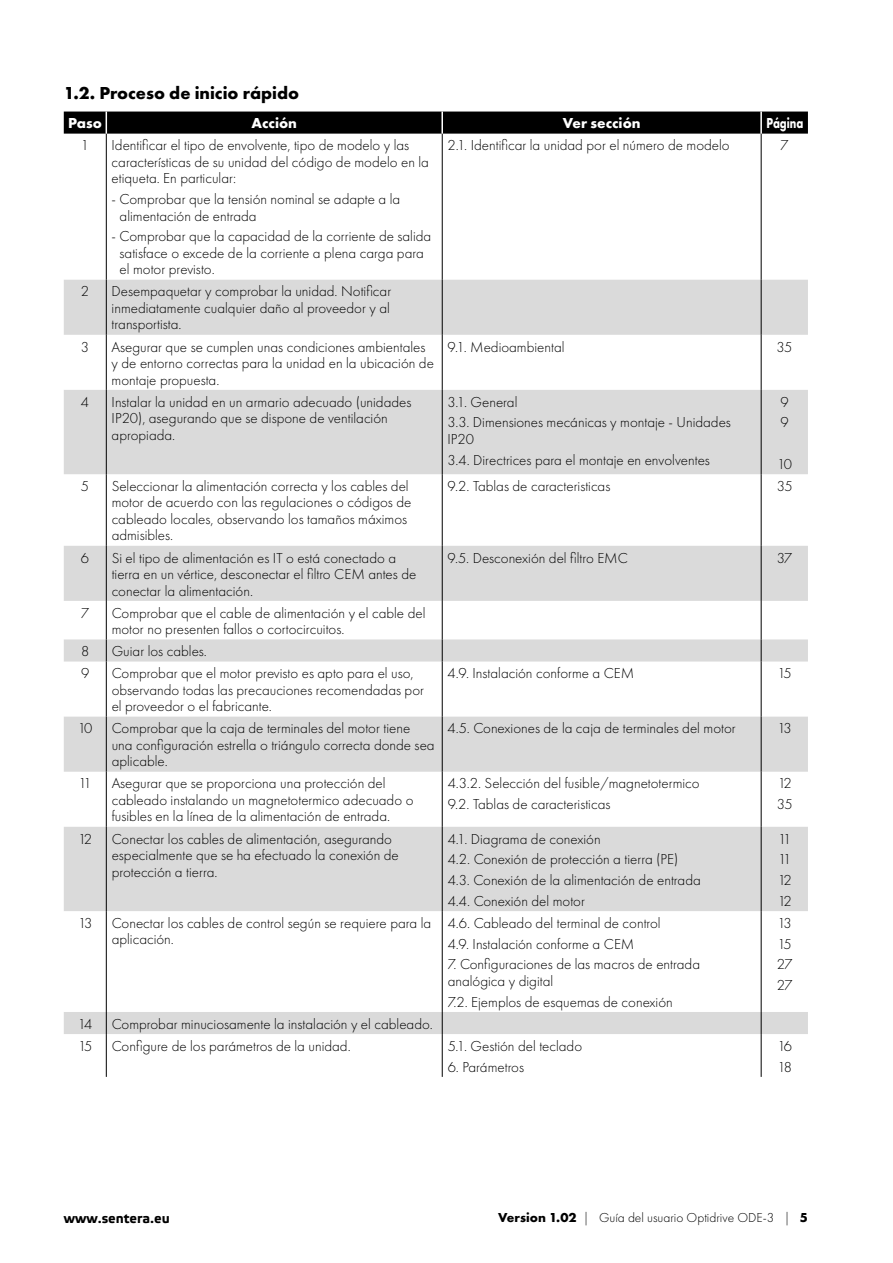
<style>
.page{position:relative;width:893px;height:1263px;background:#fff}
.page>*{position:absolute;margin:0;border:0;box-sizing:border-box;transform-origin:0 0}
.t1{font:700 18px "Futura PT";color:#000}
.t2{font:300 15px/16.5px "Futura PT";color:#000}
.t3{font:700 15px "Futura PT";color:#fff}
.t4{font:700 15px "Futura PT";color:#fff;scale:.75 1}
.t5{font:300 13.5px "Futura PT";color:#000}
.t6{font:700 13.5px "Etelka Text Pro";color:#000}
.s1{font-weight:700}
</style>
<div class="page">
<svg style="left:64px;top:280px;width:744px;height:754px"></svg>
<hr style="left:106px;top:134px;width:1px;height:146px;background:#000">
<hr style="left:442px;top:134px;width:1px;height:146px;background:#000">
<hr style="left:761px;top:134px;width:1px;height:146px;background:#000">
<hr style="left:106px;top:280px;width:1px;height:55px;background:#000">
<hr style="left:442px;top:280px;width:1px;height:55px;background:#000">
<hr style="left:761px;top:280px;width:1px;height:55px;background:#000">
<hr style="left:106px;top:335px;width:1px;height:55px;background:#000">
<hr style="left:442px;top:335px;width:1px;height:55px;background:#000">
<hr style="left:761px;top:335px;width:1px;height:55px;background:#000">
<hr style="left:106px;top:390px;width:1px;height:84px;background:#000">
<hr style="left:442px;top:390px;width:1px;height:84px;background:#000">
<hr style="left:761px;top:390px;width:1px;height:84px;background:#000">
<hr style="left:106px;top:474px;width:1px;height:72px;background:#000">
<hr style="left:442px;top:474px;width:1px;height:72px;background:#000">
<hr style="left:761px;top:474px;width:1px;height:72px;background:#000">
<hr style="left:106px;top:546px;width:1px;height:55px;background:#000">
<hr style="left:442px;top:546px;width:1px;height:55px;background:#000">
<hr style="left:761px;top:546px;width:1px;height:55px;background:#000">
<hr style="left:106px;top:601px;width:1px;height:38px;background:#000">
<hr style="left:442px;top:601px;width:1px;height:38px;background:#000">
<hr style="left:761px;top:601px;width:1px;height:38px;background:#000">
<svg style="left:106px;top:639px;width:1px;height:22px"></svg>
<svg style="left:442px;top:639px;width:1px;height:22px"></svg>
<svg style="left:761px;top:639px;width:1px;height:22px"></svg>
<hr style="left:106px;top:661px;width:1px;height:56px;background:#000">
<hr style="left:442px;top:661px;width:1px;height:56px;background:#000">
<hr style="left:761px;top:661px;width:1px;height:56px;background:#000">
<hr style="left:106px;top:717px;width:1px;height:55px;background:#000">
<hr style="left:442px;top:717px;width:1px;height:55px;background:#000">
<hr style="left:761px;top:717px;width:1px;height:55px;background:#000">
<hr style="left:106px;top:772px;width:1px;height:55px;background:#000">
<hr style="left:442px;top:772px;width:1px;height:55px;background:#000">
<hr style="left:761px;top:772px;width:1px;height:55px;background:#000">
<hr style="left:106px;top:827px;width:1px;height:84px;background:#000">
<hr style="left:442px;top:827px;width:1px;height:84px;background:#000">
<hr style="left:761px;top:827px;width:1px;height:84px;background:#000">
<hr style="left:106px;top:911px;width:1px;height:101px;background:#000">
<hr style="left:442px;top:911px;width:1px;height:101px;background:#000">
<hr style="left:761px;top:911px;width:1px;height:101px;background:#000">
<svg style="left:106px;top:1012px;width:1px;height:22px"></svg>
<svg style="left:442px;top:1012px;width:1px;height:22px"></svg>
<svg style="left:761px;top:1012px;width:1px;height:22px"></svg>
<hr style="left:106px;top:1034px;width:1px;height:43px;background:#000">
<hr style="left:442px;top:1034px;width:1px;height:43px;background:#000">
<hr style="left:761px;top:1034px;width:1px;height:43px;background:#000">
<div style="left:64px;top:112px;width:744px;height:22px;background:#000"></div>
<hr style="left:441px;top:112px;width:2px;height:22px;background:#fff">
<hr style="left:760px;top:112px;width:2px;height:22px;background:#fff">
<p class="t1" style="left:64px;top:81px;width:237px">1.2. Proceso de inicio rápido</p>
<p class="t3" style="left:68px;top:114px;width:35px">Paso</p>
<p class="t3" style="left:252px;top:114px;width:47px">Acción</p>
<p class="t3" style="left:563px;top:114px;width:79px">Ver sección</p>
<p class="t4" style="left:766px;top:114px;width:51px">Página</p>
<p class="t2" style="left:81px;top:137px;width:10px">1</p>
<p class="t2" style="left:112px;top:137px;width:319px">Identificar el tipo de envolvente, tipo de modelo y las características de su unidad del código de modelo en la etiqueta. En particular:</p>
<p class="t2" style="left:120px;top:191px;width:282px;text-indent:-8px">- Comprobar que la tensión nominal se adapte a la alimentación de entrada</p>
<p class="t2" style="left:120px;top:228px;width:313px;text-indent:-8px">- Comprobar que la capacidad de la corriente de salida satisface o excede de la corriente a plena carga para el motor previsto.</p>
<p class="t2" style="left:448px;top:137px;width:284px">2.1. Identificar la unidad por el número de modelo</p>
<p class="t2" style="left:780px;top:137px;width:10px">7</p>
<p class="t2" style="left:81px;top:283px;width:10px">2</p>
<p class="t2" style="left:112px;top:283px;width:281px;text-align:justify">Desempaquetar y comprobar la unidad. Notificar inmediatamente cualquier daño al proveedor y al transportista.</p>
<p class="t2" style="left:81px;top:338px;width:10px">3</p>
<p class="t2" style="left:112px;top:338px;width:324px">Asegurar que se cumplen unas condiciones ambientales y de entorno correctas para la unidad en la ubicación de montaje propuesta.</p>
<p class="t2" style="left:448px;top:338px;width:118px">9.1. Medioambiental</p>
<p class="t2" style="left:777px;top:338px;width:17px">35</p>
<p class="t2" style="left:81px;top:393px;width:10px">4</p>
<p class="t2" style="left:112px;top:393px;width:301px">Instalar la unidad en un armario adecuado (unidades<br>IP20), asegurando que se dispone de ventilación apropiada.</p>
<p class="t2" style="left:448px;top:391px;width:285px;line-height:20.7px">3.1. General<br>3.3. Dimensiones mecánicas y montaje - Unidades</p>
<p class="t2" style="left:780px;top:391px;width:10px;line-height:20.7px">9<br>9</p>
<p class="t2" style="left:777px;top:456px;width:16px">10</p>
<p class="t2" style="left:448px;top:429px;width:264px;line-height:20.7px">IP20<br>3.4. Directrices para el montaje en envolventes</p>
<p class="t2" style="left:81px;top:478px;width:10px">5</p>
<p class="t2" style="left:112px;top:478px;width:301px">Seleccionar la alimentación correcta y los cables del motor de acuerdo con las regulaciones o códigos de cableado locales, observando los tamaños máximos admisibles.</p>
<p class="t2" style="left:448px;top:478px;width:164px">9.2. Tablas de caracteristicas</p>
<p class="t2" style="left:777px;top:478px;width:17px">35</p>
<p class="t2" style="left:81px;top:549px;width:10px">6</p>
<p class="t2" style="left:112px;top:549px;width:306px">Si el tipo de alimentación es IT o está conectado a tierra en un vértice, desconectar el filtro CEM antes de conectar la alimentación.</p>
<p class="t2" style="left:448px;top:549px;width:182px">9.5. Desconexión del filtro EMC</p>
<p class="t2" style="left:777px;top:549px;width:17px">37</p>
<p class="t2" style="left:81px;top:604px;width:10px">7</p>
<p class="t2" style="left:112px;top:604px;width:315px">Comprobar que el cable de alimentación y el cable del motor no presenten fallos o cortocircuitos.</p>
<p class="t2" style="left:81px;top:643px;width:10px">8</p>
<p class="t2" style="left:112px;top:643px;width:97px">Guiar los cables.</p>
<p class="t2" style="left:81px;top:665px;width:10px">9</p>
<p class="t2" style="left:112px;top:665px;width:314px">Comprobar que el motor previsto es apto para el uso, observando todas las precauciones recomendadas por el proveedor o el fabricante.</p>
<p class="t2" style="left:448px;top:665px;width:188px">4.9. Instalación conforme a CEM</p>
<p class="t2" style="left:777px;top:665px;width:16px">15</p>
<p class="t2" style="left:78px;top:720px;width:16px">10</p>
<p class="t2" style="left:112px;top:720px;width:324px">Comprobar que la caja de terminales del motor tiene una configuración estrella o triángulo correcta donde sea aplicable.</p>
<p class="t2" style="left:448px;top:720px;width:290px">4.5. Conexiones de la caja de terminales del motor</p>
<p class="t2" style="left:777px;top:720px;width:16px">13</p>
<p class="t2" style="left:79px;top:775px;width:15px">11</p>
<p class="t2" style="left:112px;top:775px;width:303px">Asegurar que se proporciona una protección del cableado instalando un magnetotermico adecuado o fusibles en la línea de la alimentación de entrada.</p>
<p class="t2" style="left:448px;top:773px;width:253px;line-height:20.7px">4.3.2. Selección del fusible/magnetotermico<br>9.2. Tablas de caracteristicas</p>
<p class="t2" style="left:777px;top:773px;width:17px;line-height:20.7px">12<br>35</p>
<p class="t2" style="left:78px;top:830px;width:15px">12</p>
<p class="t2" style="left:112px;top:830px;width:289px">Conectar los cables de alimentación, asegurando especialmente que se ha efectuado la conexión de protección a tierra.</p>
<p class="t2" style="left:448px;top:828px;width:255px;line-height:20.7px">4.1. Diagrama de conexión<br>4.2. Conexión de protección a tierra (PE)<br>4.3. Conexión de la alimentación de entrada 4.4. Conexión del motor</p>
<p class="t2" style="left:778px;top:828px;width:15px;line-height:20.7px;text-align:justify">11<br>11<br>12<br>12</p>
<p class="t2" style="left:78px;top:915px;width:16px">13</p>
<p class="t2" style="left:112px;top:915px;width:321px">Conectar los cables de control según se requiere para la aplicación.</p>
<p class="t2" style="left:448px;top:913px;width:215px;line-height:20.7px">4.6. Cableado del terminal de control<br>4.9. Instalación conforme a CEM</p>
<p class="t2" style="left:448px;top:956px;width:254px">7. Configuraciones de las macros de entrada analógica y digital</p>
<p class="t2" style="left:448px;top:993px;width:227px">7.2. Ejemplos de esquemas de conexión</p>
<p class="t2" style="left:777px;top:913px;width:18px;line-height:20.7px;text-align:justify">13<br>15<br>27<br>27</p>
<p class="t2" style="left:78px;top:1015px;width:16px">14</p>
<p class="t2" style="left:112px;top:1015px;width:323px">Comprobar minuciosamente la instalación y el cableado.</p>
<p class="t2" style="left:78px;top:1038px;width:16px">15</p>
<p class="t2" style="left:112px;top:1038px;width:240px">Configure de los parámetros de la unidad.</p>
<p class="t2" style="left:448px;top:1038px;width:136px">5.1. Gestión del teclado</p>
<p class="t2" style="left:448px;top:1058px;width:78px">6. Parámetros</p>
<p class="t2" style="left:777px;top:1035px;width:16px;line-height:20.7px">16<br>18</p>
<p class="t6" style="left:64px;top:1210px;width:107px">www.sentera.eu</p>
<p class="t5" style="left:498px;top:1210px;width:311px"><span class="s1">Version 1.02</span> | Guía del usuario Optidrive ODE-3 | <span class="s1">5</span></p>
</div>
